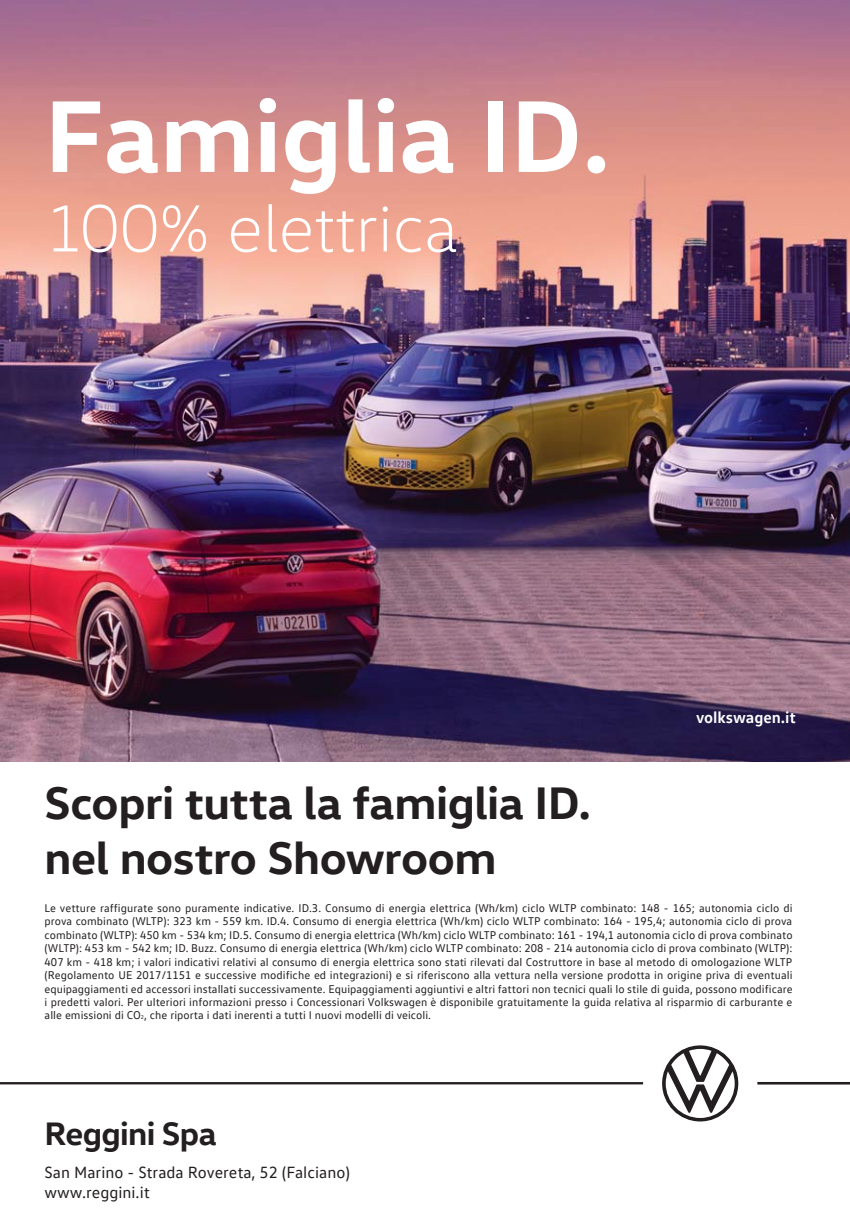
<style>
.page{position:relative;width:850px;height:1212px;background:#fff}
.page>*{position:absolute;margin:0;border:0;box-sizing:border-box;transform-origin:0 0}
.t1{font:103.6px "VW Head Bold+FEJDZK";color:#fff}
.t2{font:67.6px "VW Head Light+SCCFYK";color:#fff}
.t3{font:46.4px/55.8px "VW Head Bold+FEJDZK";letter-spacing:-.01em;color:#231f20}
.t4{font:33px "VW Head Bold+FEJDZK";letter-spacing:-.02em;color:#231f20}
.t5{font:16.6px/19.8px "VW Text+KDNQLH";color:#231f20}
.t6{font:16.6px "VW Text Bold+FOZEPD";letter-spacing:-.005em;color:#fff}
.t7{font:11.4px/13.4px "VW Text+KDNQLH";letter-spacing:.005em;color:#231f20;text-align:justify}
.s1{font-size:5.8px}
</style>
<div class="page">
<img style="left:0;top:0;width:850px;height:762px">
<hr style="left:0;top:1082px;width:643px;height:2px;background:#231f20">
<hr style="left:757px;top:1082px;width:93px;height:3px;background:#231f20">
<svg style="left:662px;top:1045px;width:76px;height:76px"></svg>
<h1 class="t1" style="left:45px;top:76px;width:567px">Famiglia ID.</h1>
<h2 class="t2" style="left:45px;top:189px;width:415px">100% elettrica</h2>
<h3 class="t3" style="left:45px;top:775px;width:548px">Scopri tutta la famiglia ID. nel nostro Showroom</h3>
<h3 class="t6" style="left:696px;top:708px;width:101px">volkswagen.it</h3>
<p class="t7" style="left:45px;top:902px;width:750px">Le vetture raffigurate sono puramente indicative. ID.3. Consumo di energia elettrica (Wh/km) ciclo WLTP combinato: 148 - 165; autonomia ciclo di prova combinato (WLTP): 323 km - 559 km. ID.4. Consumo di energia elettrica (Wh/km) ciclo WLTP combinato: 164 - 195,4; autonomia ciclo di prova combinato (WLTP): 450 km - 534 km; ID.5. Consumo di energia elettrica (Wh/km) ciclo WLTP combinato: 161 - 194,1 autonomia ciclo di prova combinato (WLTP): 453 km - 542 km; ID. Buzz. Consumo di energia elettrica (Wh/km) ciclo WLTP combinato: 208 - 214 autonomia ciclo di prova combinato (WLTP):<br>407 km - 418 km; i valori indicativi relativi al consumo di energia elettrica sono stati rilevati dal Costruttore in base al metodo di omologazione WLTP (Regolamento UE 2017/1151 e successive modifiche ed integrazioni) e si riferiscono alla vettura nella versione prodotta in origine priva di eventuali equipaggiamenti ed accessori installati successivamente. Equipaggiamenti aggiuntivi e altri fattori non tecnici quali lo stile di guida, possono modificare i predetti valori. Per ulteriori informazioni presso i Concessionari Volkswagen è disponibile gratuitamente la guida relativa al risparmio di carburante e alle emissioni di CO<span class="s1">2</span>, che riporta i dati inerenti a tutti I nuovi modelli di veicoli.</p>
<h3 class="t4" style="left:45px;top:1114px;width:174px">Reggini Spa</h3>
<h3 class="t5" style="left:45px;top:1163px;width:307px">San Marino - Strada Rovereta, 52 (Falciano) www.reggini.it</h3>
</div>
